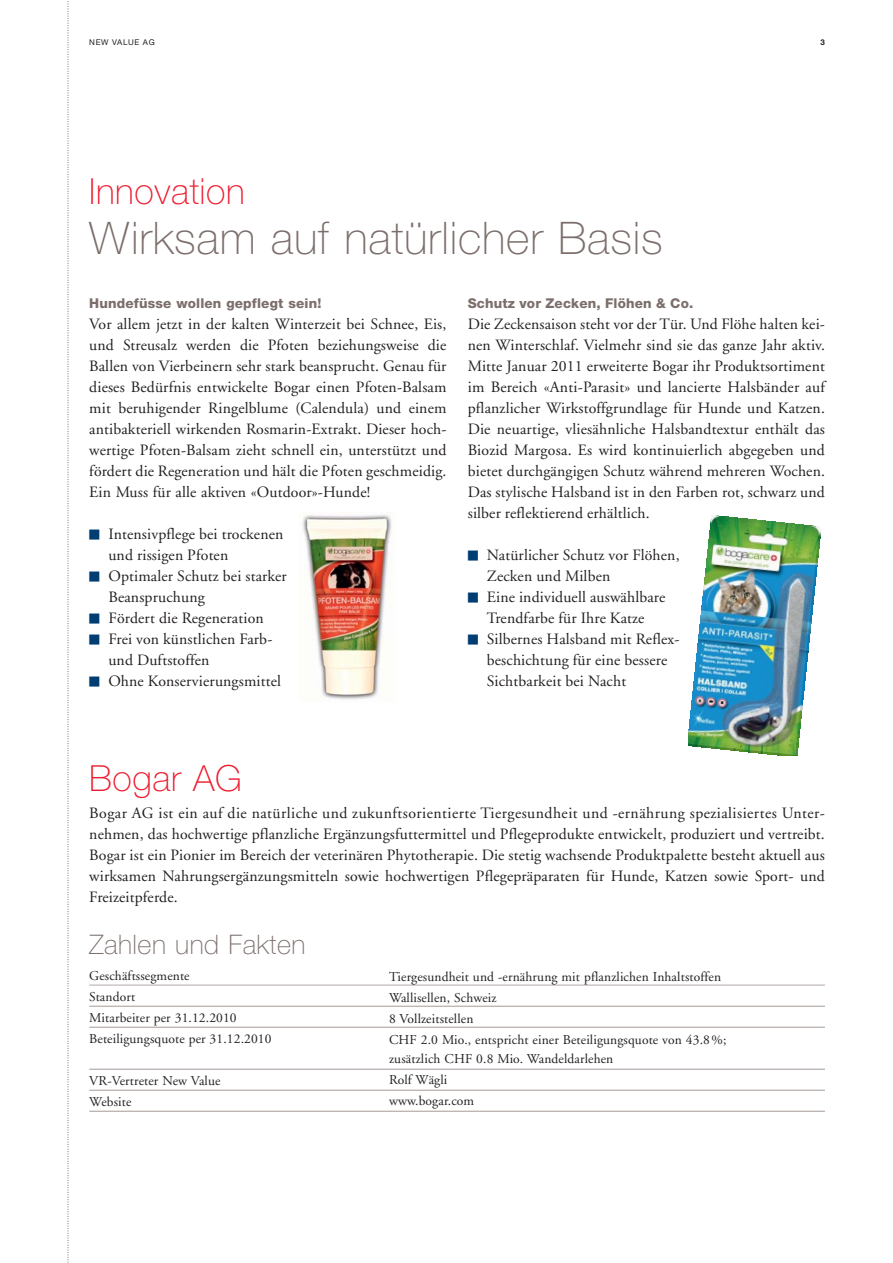
<style>
.page{position:relative;width:893px;height:1263px;background:#fff}
.page>*{position:absolute;margin:0;border:0;box-sizing:border-box;transform-origin:0 0}
.t1{font:100 45px "Helvetica Neue";letter-spacing:.015em;color:#7b6e6b}
.t2{font:100 36px "Helvetica Neue";letter-spacing:.015em;color:#ed1b2e}
.t3{font:100 27px "Helvetica Neue";letter-spacing:.015em;color:#7b6e6b}
.t4{font:15.75px/21px "Adobe Garamond";letter-spacing:.01em;color:#231f20;text-align:justify}
.t5{font:13.5px/20.9px "Adobe Garamond";letter-spacing:.01em;color:#231f20}
.t6{font:800 13.5px "Helvetica Neue";letter-spacing:.01em;color:#7b6e6b}
.t7{font:7.95px "Helvetica Neue";letter-spacing:.085em;color:#231f20}
.t8{font:700 7.95px "Helvetica Neue";color:#231f20}
</style>
<div class="page">
<svg style="left:67px;top:1px;width:2px;height:1262px"></svg>
<img style="left:302px;top:514px;width:90px;height:185px">
<img style="left:688px;top:516px;width:133px;height:240px">
<hr style="left:89px;top:985px;width:736px;height:1px;background:#b3aba8">
<hr style="left:89px;top:1006px;width:736px;height:1px;background:#b3aba8">
<hr style="left:89px;top:1027px;width:736px;height:1px;background:#b3aba8">
<hr style="left:89px;top:1069px;width:736px;height:1px;background:#b3aba8">
<hr style="left:89px;top:1090px;width:736px;height:1px;background:#b3aba8">
<hr style="left:89px;top:1111px;width:736px;height:1px;background:#b3aba8">
<p class="t7" style="left:89px;top:40px;width:67px">NEW VALUE AG</p>
<p class="t8" style="left:820px;top:40px;width:6px">3</p>
<h2 class="t2" style="left:89px;top:178px;width:157px">Innovation</h2>
<h1 class="t1" style="left:89px;top:222px;width:575px">Wirksam auf natürlicher Basis</h1>
<p class="t6" style="left:89px;top:299px;width:234px">Hundefüsse wollen gepflegt sein!</p>
<p class="t4" style="left:89px;top:315px;width:359px">Vor allem jetzt in der kalten Winterzeit bei Schnee, Eis, und Streusalz werden die Pfoten beziehungsweise die Ballen von Vierbeinern sehr stark beansprucht. Genau für dieses Bedürfnis entwickelte Bogar einen Pfoten-Balsam mit beruhigender Ringelblume (Calendula) und einem antibakteriell wirkenden Rosmarin-Extrakt. Dieser hoch&shy;wertige Pfoten-Balsam zieht schnell ein, unterstützt und fördert die Regeneration und hält die Pfoten geschmeidig.<br>Ein Muss für alle aktiven «Outdoor»-Hunde!</p>
<p class="t4" style="left:108px;top:525px;width:180px;text-align:left">Intensivpflege bei trockenen und rissigen Pfoten<br>Optimaler Schutz bei starker<br>Beanspruchung<br>Fördert die Regeneration<br>Frei von künstlichen Farb&shy;und Duftstoffen<br>Ohne Konservierungsmittel</p>
<p class="t6" style="left:468px;top:299px;width:227px">Schutz vor Zecken, Flöhen &amp; Co.</p>
<p class="t4" style="left:468px;top:315px;width:359px">Die Zeckensaison steht vor der Tür. Und Flöhe halten kei&shy;nen Winterschlaf. Vielmehr sind sie das ganze Jahr aktiv.<br>Mitte Januar 2011 erweiterte Bogar ihr Produktsortiment im Bereich «Anti-Parasit» und lancierte Halsbänder auf pflanzlicher Wirkstoffgrundlage für Hunde und Katzen.<br>Die neuartige, vliesähnliche Halsbandtextur enthält das Biozid Margosa. Es wird kontinuierlich abgegeben und bietet durchgängigen Schutz während mehreren Wochen.<br>Das stylische Halsband ist in den Farben rot, schwarz und silber reflektierend erhältlich.</p>
<p class="t4" style="left:487px;top:546px;width:194px;text-align:left">Natürlicher Schutz vor Flöhen,<br>Zecken und Milben<br>Eine individuell auswählbare<br>Trendfarbe für Ihre Katze<br>Silbernes Halsband mit Reflex&shy;beschichtung für eine bessere<br>Sichtbarkeit bei Nacht</p>
<h2 class="t2" style="left:89px;top:766px;width:154px">Bogar AG</h2>
<p class="t4" style="left:89px;top:804px;width:737px">Bogar AG ist ein auf die natürliche und zukunftsorientierte Tiergesundheit und -ernährung spezialisiertes Unter&shy;nehmen, das hochwertige pflanzliche Ergänzungsfuttermittel und Pflegeprodukte entwickelt, produziert und vertreibt.<br>Bogar ist ein Pionier im Bereich der veterinären Phytotherapie. Die stetig wachsende Produktpalette besteht aktuell aus wirksamen Nahrungsergänzungsmitteln sowie hochwertigen Pflegepräparaten für Hunde, Katzen sowie Sport- und Freizeitpferde.</p>
<h3 class="t3" style="left:89px;top:934px;width:218px">Zahlen und Fakten</h3>
<p class="t5" style="left:89px;top:967px;width:184px">Geschäftssegmente<br>Standort<br>Mitarbeiter per 31.12.2010<br>Beteiligungsquote per 31.12.2010</p>
<p class="t5" style="left:89px;top:1072px;width:133px">VR-Vertreter New Value<br>Website</p>
<p class="t5" style="left:389px;top:967px;width:339px">Tiergesundheit und -ernährung mit pflanzlichen Inhaltstoffen Wallisellen, Schweiz<br>8 Vollzeitstellen<br>CHF 2.0 Mio., entspricht einer Beteiligungsquote von 43.8%; zusätzlich CHF 0.8 Mio. Wandeldarlehen<br>Rolf Wägli<br>www.bogar.com</p>
</div>
